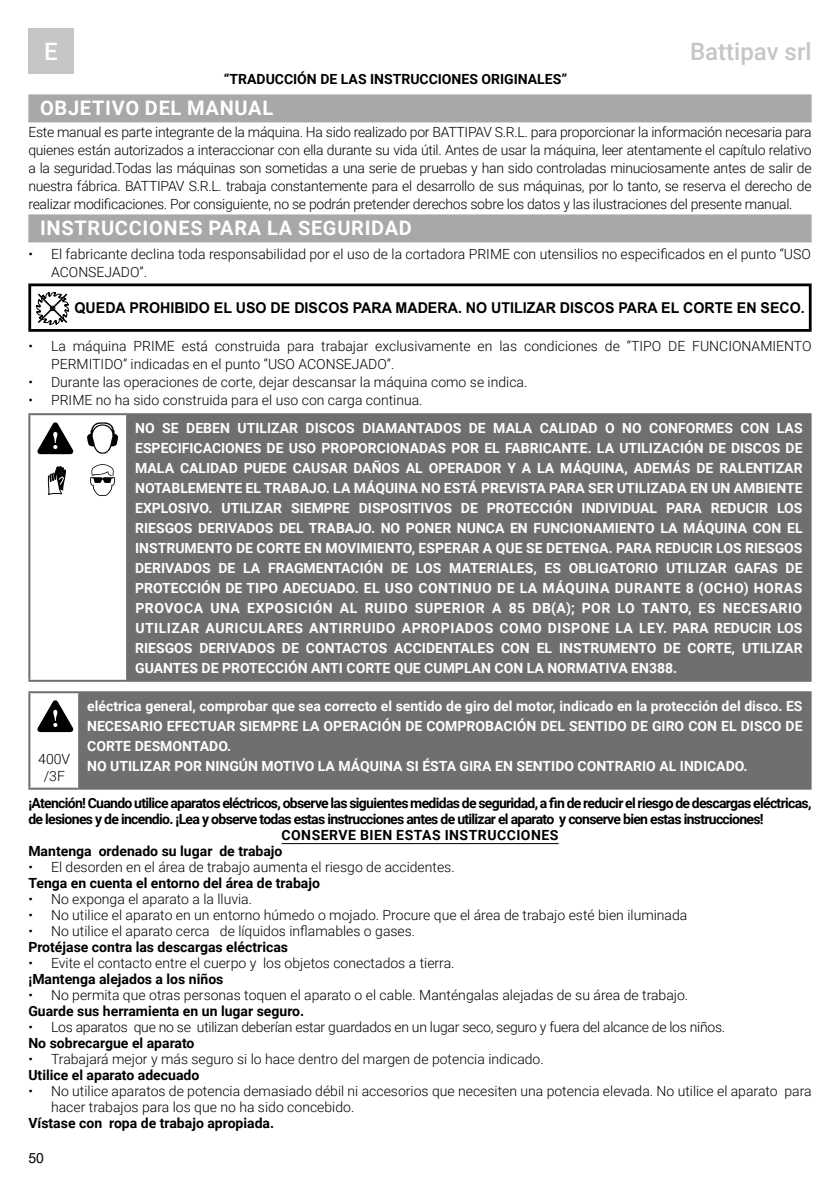
<style>
.page{position:relative;width:840px;height:1191px;background:#fff}
.page>*{position:absolute;margin:0;border:0;box-sizing:border-box;transform-origin:0 0}
.t1{font:500 24px "Roboto";color:#c6c6c6}
.t2{font:500 24px "Roboto";color:#fff}
.t3{font:700 20px "Roboto";letter-spacing:.035em;color:#fff}
.t4{font:700 15px "Arial";color:#000;scale:.95 1}
.t5{font:300 14px/18px "Roboto";color:#000}
.t6{font:700 14px/20px "Roboto";color:#fff;text-align:justify}
.t7{font:700 14px "Roboto";color:#000}
.t8{font:700 14px "Roboto";letter-spacing:-.05em;color:#000}
.t9{font:300 14px "Roboto";letter-spacing:-.02em;color:#000}
.t10{font:700 14px "Roboto";letter-spacing:.035em;color:#000}
.t11{font:14px "Arial";color:#000}
</style>
<div class="page">
<div style="left:28px;top:28px;width:46px;height:46px;background:#c6c6c6"></div>
<div style="left:28px;top:94px;width:783px;height:28px;background:#a8a8a7"></div>
<div style="left:28px;top:214px;width:783px;height:28px;background:#a8a8a7"></div>
<hr style="left:281px;top:843px;width:277px;height:1px;background:#000">
<svg style="left:36px;top:292px;width:33px;height:33px"></svg>
<div style="left:28px;top:283px;width:783px;height:49px;border:3px solid #000"></div>
<div style="left:127px;top:414px;width:683px;height:267px;background:#706f6f"></div>
<hr style="left:126px;top:415px;width:2px;height:265px;background:#706f6f">
<hr style="left:28px;top:413px;width:99px;height:2px;background:#706f6f">
<hr style="left:28px;top:415px;width:2px;height:265px;background:#706f6f">
<hr style="left:127px;top:413px;width:684px;height:2px;background:#706f6f">
<hr style="left:809px;top:415px;width:2px;height:265px;background:#706f6f">
<hr style="left:28px;top:680px;width:99px;height:2px;background:#706f6f">
<hr style="left:127px;top:680px;width:684px;height:2px;background:#706f6f">
<svg style="left:47px;top:466px;width:19px;height:29px"></svg>
<svg style="left:87px;top:422px;width:31px;height:32px"></svg>
<svg style="left:90px;top:464px;width:25px;height:32px"></svg>
<svg style="left:37px;top:422px;width:36px;height:32px"></svg>
<div style="left:79px;top:692px;width:731px;height:96px;background:#706f6f"></div>
<hr style="left:78px;top:693px;width:2px;height:94px;background:#706f6f">
<hr style="left:28px;top:691px;width:51px;height:2px;background:#706f6f">
<hr style="left:28px;top:693px;width:2px;height:94px;background:#706f6f">
<hr style="left:79px;top:691px;width:732px;height:2px;background:#706f6f">
<hr style="left:809px;top:693px;width:2px;height:94px;background:#706f6f">
<hr style="left:28px;top:787px;width:51px;height:2px;background:#706f6f">
<hr style="left:79px;top:787px;width:732px;height:2px;background:#706f6f">
<svg style="left:37px;top:700px;width:36px;height:32px"></svg>
<h1 class="t2" style="left:44px;top:35px;width:15px">E</h1>
<h1 class="t1" style="left:689px;top:35px;width:123px">Battipav srl</h1>
<h2 class="t3" style="left:40px;top:94px;width:234px">OBJETIVO DEL MANUAL</h2>
<p class="t5" style="left:28px;top:123px;width:784px;text-align:justify">Este manual es parte integrante de la máquina. Ha sido realizado por BATTIPAV S.R.L. para proporcionar la información necesaria para quienes están autorizados a interaccionar con ella durante su vida útil. Antes de usar la máquina, leer atentamente el capítulo relativo a la seguridad.Todas las máquinas son sometidas a una serie de pruebas y han sido controladas minuciosamente antes de salir de nuestra fábrica. BATTIPAV S.R.L. trabaja constantemente para el desarrollo de sus máquinas, por lo tanto, se reserva el derecho de realizar modificaciones. Por consiguiente, no se podrán pretender derechos sobre los datos y las ilustraciones del presente manual.</p>
<h2 class="t3" style="left:40px;top:214px;width:373px">INSTRUCCIONES PARA LA SEGURIDAD</h2>
<p class="t5" style="left:51px;top:245px;width:760px;text-indent:-23px">• El fabricante declina toda responsabilidad por el uso de la cortadora PRIME con utensilios no especificados en el punto “USO<br>ACONSEJADO”.</p>
<p class="t4" style="left:74px;top:298px;width:769px">QUEDA PROHIBIDO EL USO DE DISCOS PARA MADERA. NO UTILIZAR DISCOS PARA EL CORTE EN SECO.</p>
<p class="t5" style="left:51px;top:337px;width:761px;text-indent:-23px">• La máquina PRIME está construida para trabajar exclusivamente en las condiciones de “TIPO DE FUNCIONAMIENTO<br>PERMITIDO” indicadas en el punto “USO ACONSEJADO”.</p>
<p class="t5" style="left:28px;top:373px;width:500px">• Durante las operaciones de corte, dejar descansar la máquina como se indica.</p>
<p class="t5" style="left:28px;top:391px;width:395px">• PRIME no ha sido construida para el uso con carga continua.</p>
<p class="t6" style="left:135px;top:417px;width:668px">NO SE DEBEN UTILIZAR DISCOS DIAMANTADOS DE MALA CALIDAD O NO CONFORMES CON LAS ESPECIFICACIONES DE USO PROPORCIONADAS POR EL FABRICANTE. LA UTILIZACIÓN DE DISCOS DE MALA CALIDAD PUEDE CAUSAR DAÑOS AL OPERADOR Y A LA MÁQUINA, ADEMÁS DE RALENTIZAR NOTABLEMENTE EL TRABAJO. LA MÁQUINA NO ESTÁ PREVISTA PARA SER UTILIZADA EN UN AMBIENTE EXPLOSIVO. UTILIZAR SIEMPRE DISPOSITIVOS DE PROTECCIÓN INDIVIDUAL PARA REDUCIR LOS RIESGOS DERIVADOS DEL TRABAJO. NO PONER NUNCA EN FUNCIONAMIENTO LA MÁQUINA CON EL INSTRUMENTO DE CORTE EN MOVIMIENTO, ESPERAR A QUE SE DETENGA. PARA REDUCIR LOS RIESGOS DERIVADOS DE LA FRAGMENTACIÓN DE LOS MATERIALES, ES OBLIGATORIO UTILIZAR GAFAS DE PROTECCIÓN DE TIPO ADECUADO. EL USO CONTINUO DE LA MÁQUINA DURANTE 8 (OCHO) HORAS PROVOCA UNA EXPOSICIÓN AL RUIDO SUPERIOR A 85 DB(A); POR LO TANTO, ES NECESARIO UTILIZAR AURICULARES ANTIRRUIDO APROPIADOS COMO DISPONE LA LEY. PARA REDUCIR LOS RIESGOS DERIVADOS DE CONTACTOS ACCIDENTALES CON EL INSTRUMENTO DE CORTE, UTILIZAR GUANTES DE PROTECCIÓN ANTI CORTE QUE CUMPLAN CON LA NORMATIVA EN388.</p>
<p class="t7" style="left:224px;top:69px;width:344px">“TRADUCCIÓN DE LAS INSTRUCCIONES ORIGINALES”</p>
<p class="t6" style="left:87px;top:695px;width:716px;text-align:left">eléctrica general, comprobar que sea correcto el sentido de giro del motor, indicado en la protección del disco. ES NECESARIO EFECTUAR SIEMPRE LA OPERACIÓN DE COMPROBACIÓN DEL SENTIDO DE GIRO CON EL DISCO DE CORTE DESMONTADO.<br>NO UTILIZAR POR NINGÚN MOTIVO LA MÁQUINA SI ÉSTA GIRA EN SENTIDO CONTRARIO AL INDICADO.</p>
<p class="t8" style="left:28px;top:793px;width:784px">¡Atención! Cuando utilice aparatos eléctricos, observe las siguientes medidas de seguridad, a fin de reducir el riesgo de descargas eléctricas,</p>
<p class="t8" style="left:28px;top:809px;width:736px">de lesiones y de incendio. ¡Lea y observe todas estas instrucciones antes de utilizar el aparato y conserve bien estas instrucciones!</p>
<p class="t10" style="left:281px;top:825px;width:278px">CONSERVE BIEN ESTAS INSTRUCCIONES</p>
<p class="t7" style="left:28px;top:841px;width:255px">Mantenga ordenado su lugar de trabajo</p>
<p class="t5" style="left:28px;top:857px;width:427px">• El desorden en el área de trabajo aumenta el riesgo de accidentes.</p>
<p class="t7" style="left:28px;top:873px;width:293px">Tenga en cuenta el entorno del área de trabajo</p>
<p class="t5" style="left:28px;top:889px;width:225px">• No exponga el aparato a la lluvia.</p>
<p class="t5" style="left:28px;top:905px;width:660px">• No utilice el aparato en un entorno húmedo o mojado. Procure que el área de trabajo esté bien iluminada</p>
<p class="t5" style="left:28px;top:921px;width:388px">• No utilice el aparato cerca de líquidos inflamables o gases.</p>
<p class="t7" style="left:28px;top:937px;width:261px">Protéjase contra las descargas eléctricas</p>
<p class="t5" style="left:28px;top:953px;width:427px">• Evite el contacto entre el cuerpo y los objetos conectados a tierra.</p>
<p class="t7" style="left:28px;top:969px;width:196px">¡Mantenga alejados a los niños</p>
<p class="t5" style="left:28px;top:985px;width:661px">• No permita que otras personas toquen el aparato o el cable. Manténgalas alejadas de su área de trabajo.</p>
<p class="t7" style="left:28px;top:1001px;width:277px">Guarde sus herramienta en un lugar seguro.</p>
<p class="t9" style="left:28px;top:1017px;width:698px">• Los aparatos que no se utilizan deberían estar guardados en un lugar seco, seguro y fuera del alcance de los niños.</p>
<p class="t7" style="left:28px;top:1033px;width:167px">No sobrecargue el aparato</p>
<p class="t5" style="left:28px;top:1049px;width:516px">• Trabajará mejor y más seguro si lo hace dentro del margen de potencia indicado.</p>
<p class="t7" style="left:28px;top:1065px;width:172px">Utilice el aparato adecuado</p>
<p class="t5" style="left:51px;top:1082px;width:761px;line-height:16px;text-indent:-23px">• No utilice aparatos de potencia demasiado débil ni accesorios que necesiten una potencia elevada. No utilice el aparato para hacer trabajos para los que no ha sido concebido.</p>
<p class="t7" style="left:28px;top:1113px;width:247px">Vístase con ropa de trabajo apropiada.</p>
<p class="t5" style="left:38px;top:750px;width:33px;line-height:16.8px;text-align:center">400V /3F</p>
<p class="t11" style="left:28px;top:1148px;width:17px">50</p>
</div>
